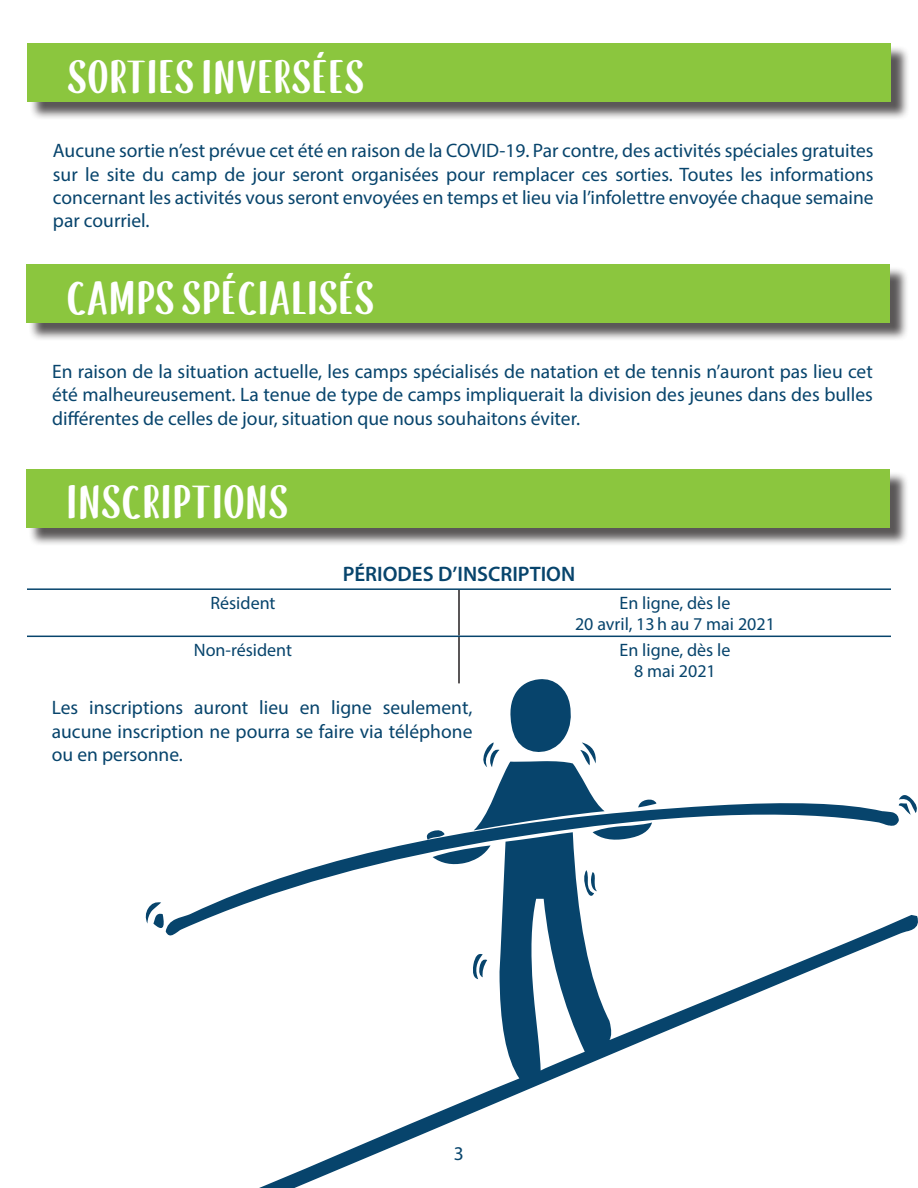
<style>
.page{position:relative;width:918px;height:1188px;background:#fff}
.page>*{position:absolute;margin:0;border:0;box-sizing:border-box;transform-origin:0 0}
.t1{font:45px "Snow Hut";color:#fff}
.t2{font:600 21px "Myriad Pro";color:#07446c}
.t3{font:19.5px/23.4px "Myriad Pro";color:#07446c;text-align:justify}
.t4{font:18px "Myriad Pro";color:#07446c}
</style>
<div class="page">
<hr style="left:458px;top:590px;width:2px;height:46px;background:#231f20">
<hr style="left:458px;top:637px;width:2px;height:46px;background:#231f20">
<hr style="left:27px;top:588px;width:432px;height:2px;background:#07446c">
<hr style="left:459px;top:588px;width:432px;height:2px;background:#07446c">
<hr style="left:27px;top:636px;width:432px;height:1px;background:#07446c">
<hr style="left:459px;top:636px;width:432px;height:1px;background:#07446c">
<div style="left:28px;top:471px;width:881px;height:76px;background:#231f20;opacity:.75"></div>
<div style="left:26px;top:469px;width:864px;height:59px;background:#8bc63e"></div>
<div style="left:29px;top:45px;width:881px;height:76px;background:#231f20;opacity:.75"></div>
<div style="left:27px;top:43px;width:864px;height:59px;background:#8bc63e"></div>
<div style="left:28px;top:266px;width:881px;height:76px;background:#231f20;opacity:.75"></div>
<div style="left:26px;top:264px;width:864px;height:59px;background:#8bc63e"></div>
<svg style="left:145px;top:679px;width:773px;height:509px"></svg>
<p class="t1" style="left:67px;top:50px;width:299px">SORTIES INVERSÉES</p>
<p class="t3" style="left:53px;top:139px;width:822px">Aucune sortie n’est prévue cet été en raison de la COVID-19. Par contre, des activités spéciales gratuites sur le site du camp de jour seront organisées pour remplacer ces sorties. Toutes les informations concernant les activités vous seront envoyées en temps et lieu via l’infolettre envoyée chaque semaine par courriel.</p>
<p class="t1" style="left:66px;top:271px;width:310px">CAMPS SPÉCIALISÉS</p>
<p class="t3" style="left:52px;top:359px;width:822px">En raison de la situation actuelle, les camps spécialisés de natation et de tennis n’auront pas lieu cet été malheureusement. La tenue de type de camps impliquerait la division des jeunes dans des bulles différentes de celles de jour, situation que nous souhaitons éviter.</p>
<p class="t1" style="left:66px;top:476px;width:223px">INSCRIPTIONS</p>
<p class="t2" style="left:343px;top:560px;width:234px">PÉRIODES D’INSCRIPTION</p>
<p class="t4" style="left:210px;top:592px;width:67px">Résident</p>
<p class="t4" style="left:620px;top:592px;width:112px">En ligne, dès le</p>
<p class="t4" style="left:575px;top:613px;width:201px">20 avril, 13h au 7 mai 2021</p>
<p class="t4" style="left:194px;top:639px;width:100px">Non-résident</p>
<p class="t4" style="left:620px;top:639px;width:112px">En ligne, dès le</p>
<p class="t4" style="left:634px;top:660px;width:83px">8 mai 2021</p>
<p class="t3" style="left:52px;top:696px;width:422px">Les inscriptions auront lieu en ligne seulement, aucune inscription ne pourra se faire via téléphone ou en personne.</p>
<p class="t3" style="left:454px;top:1141px;width:12px">3</p>
</div>
